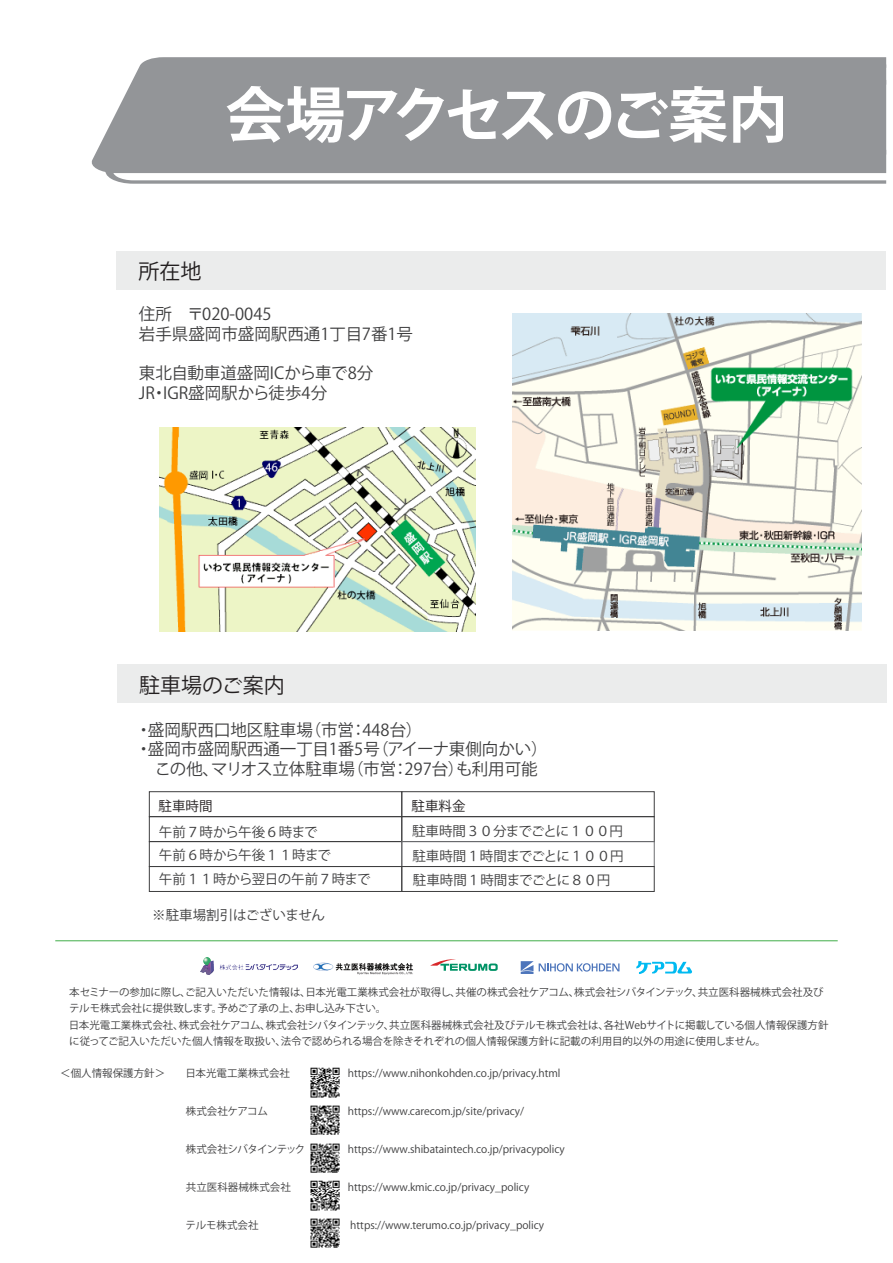
<style>
.page{position:relative;width:893px;height:1263px;background:#fff}
.page>*{position:absolute;margin:0;border:0;box-sizing:border-box;transform-origin:0 0}
.t1{font:700 60px "Koz Go Pr 6 N";letter-spacing:-.06em;color:#fff}
.t2{font:21px "Koz Go Pr 6 N";color:#231f20}
.t3{font:16.5px/19.8px "Koz Go Pr 6 N";color:#3e3e3f}
.t4{font:13.5px/22.6px "Koz Go Pr 6 N";color:#3e3e3f}
.t5{font:13.5px "Koz Go Pr 6 N";color:#231f20}
.t6{font:10.5px/16.5px "Koz Go Pr 6 N";color:#3e3e3f}
.t7{font:10.5px "Koz Go Pr 6 N";letter-spacing:-.05em;color:#3e3e3f}
.t8{font:10.5px "Koz Go Pr 6 N";letter-spacing:-.02em;color:#3e3e3f}
</style>
<div class="page">
<hr style="left:55px;top:940px;width:783px;height:1px;background:#40ae49">
<svg style="left:106px;top:173px;width:780px;height:11px"></svg>
<div style="left:91px;top:57px;width:795px;height:116px;background:#939598"></div>
<div style="left:117px;top:251px;width:769px;height:38px;background:#ebecec"></div>
<img style="left:160px;top:427px;width:316px;height:204px">
<img style="left:512px;top:313px;width:349px;height:317px">
<div style="left:117px;top:665px;width:770px;height:38px;background:#ebecec"></div>
<div style="left:149px;top:791px;width:253px;height:26px;border:1px solid #3e3e3f"></div>
<div style="left:402px;top:791px;width:252px;height:26px;border:1px solid #3e3e3f"></div>
<div style="left:149px;top:816px;width:253px;height:26px;border:1px solid #3e3e3f"></div>
<div style="left:402px;top:816px;width:252px;height:26px;border:1px solid #3e3e3f"></div>
<div style="left:149px;top:841px;width:253px;height:26px;border:1px solid #3e3e3f"></div>
<div style="left:402px;top:841px;width:252px;height:26px;border:1px solid #6c6d70"></div>
<div style="left:149px;top:866px;width:253px;height:26px;border:1px solid #3e3e3f"></div>
<div style="left:402px;top:866px;width:252px;height:26px;border:1px solid #3e3e3f"></div>
<svg style="left:430px;top:959px;width:68px;height:12px"></svg>
<svg style="left:521px;top:961px;width:98px;height:13px"></svg>
<svg style="left:636px;top:961px;width:56px;height:13px"></svg>
<img style="left:201px;top:957px;width:97px;height:17px">
<img style="left:313px;top:962px;width:100px;height:13px">
<img style="left:310px;top:1067px;width:30px;height:31px">
<img style="left:310px;top:1105px;width:30px;height:30px">
<img style="left:310px;top:1143px;width:30px;height:30px">
<img style="left:310px;top:1180px;width:30px;height:31px">
<img style="left:310px;top:1218px;width:30px;height:30px">
<h1 class="t1" style="left:225px;top:81px;width:564px">会場アクセスのご案内</h1>
<h2 class="t2" style="left:139px;top:260px;width:64px">所在地</h2>
<h3 class="t3" style="left:139px;top:304px;width:276px">住所　〒020-0045　<br>岩手県盛岡市盛岡駅西通1丁目7番1号</h3>
<h3 class="t3" style="left:139px;top:364px;width:236px">東北自動車道盛岡ICから車で8分<br>JR・IGR盛岡駅から徒歩4分</h3>
<h2 class="t2" style="left:139px;top:673px;width:147px">駐車場のご案内</h2>
<h3 class="t3" style="left:135px;top:720px;width:414px">・盛岡駅西口地区駐車場（市営：448台）<br>・盛岡市盛岡駅西通一丁目1番5号（アイーナ東側向かい）　この他、マリオス立体駐車場（市営：297台）も利用可能</h3>
<p class="t5" style="left:159px;top:798px;width:55px">駐車時間</p>
<p class="t5" style="left:412px;top:798px;width:55px">駐車料金</p>
<p class="t4" style="left:159px;top:821px;width:174px">午前７時から午後６時まで午前６時から午後１１時まで</p>
<p class="t4" style="left:159px;top:868px;width:213px">午前１１時から翌日の午前７時まで</p>
<p class="t4" style="left:412px;top:818px;width:213px;line-height:25.3px">駐車時間３０分までごとに１００円駐車時間１時間までごとに１００円</p>
<p class="t4" style="left:413px;top:869px;width:199px">駐車時間１時間までごとに８０円</p>
<p class="t4" style="left:152px;top:904px;width:174px">※駐車場割引はございません</p>
<p class="t6" style="left:69px;top:984px;width:761px">本セミナーの参加に際し、ご記入いただいた情報は、日本光電工業株式会社が取得し、共催の株式会社ケアコム、株式会社シバタインテック、共立医科器械株式会社及びテルモ株式会社に提供致します。予めご了承の上、お申し込み下さい。<br>日本光電工業株式会社、株式会社ケアコム、株式会社シバタインテック、共立医科器械株式会社及びテルモ株式会社は、各社Webサイトに掲載している個人情報保護方針に従ってご記入いただいた個人情報を取扱い、法令で認められる場合を除きそれぞれの個人情報保護方針に記載の利用目的以外の用途に使用しません。</p>
<p class="t6" style="left:60px;top:1065px;width:106px">＜個人情報保護方針＞</p>
<p class="t6" style="left:185px;top:1065px;width:117px">日本光電工業株式会社　</p>
<p class="t6" style="left:348px;top:1065px;width:214px">https://www.nihonkohden.co.jp/privacy.html</p>
<p class="t8" style="left:186px;top:1105px;width:94px">株式会社ケアコム　</p>
<p class="t6" style="left:348px;top:1103px;width:178px">https://www.carecom.jp/site/privacy/</p>
<p class="t7" style="left:186px;top:1143px;width:131px">株式会社シバタインテック　</p>
<p class="t6" style="left:348px;top:1141px;width:219px">https://www.shibataintech.co.jp/privacypolicy</p>
<p class="t6" style="left:186px;top:1179px;width:117px">共立医科器械株式会社　</p>
<p class="t6" style="left:348px;top:1179px;width:183px">https://www.kmic.co.jp/privacy_policy</p>
<p class="t6" style="left:186px;top:1217px;width:85px">テルモ株式会社　</p>
<p class="t6" style="left:350px;top:1217px;width:195px">https://www.terumo.co.jp/privacy_policy</p>
</div>
